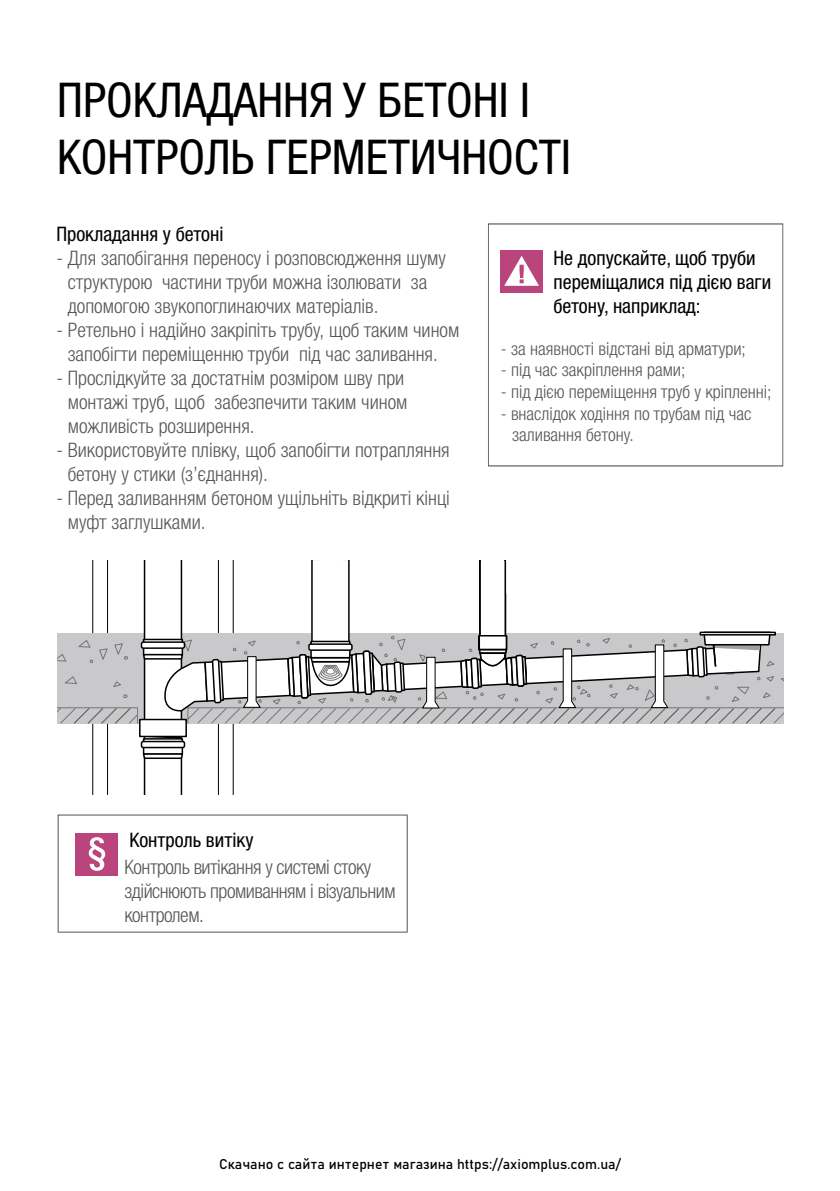
<style>
.page{position:relative;width:840px;height:1191px;background:#fff}
.page>*{position:absolute;margin:0;border:0;box-sizing:border-box;transform-origin:0 0}
.t1{font:condensed 48px/57.6px "Helvetica Neue LTW1 G";color:#000}
.t2{font:300 condensed 20px/24px "Helvetica Neue LTW1 G";color:#575756}
.t3{font:condensed 20px/24px "Helvetica Neue LTW1 G";color:#000}
.t4{font:300 condensed 20px/24px "Helvetica Neue LTW1 G";letter-spacing:-.025em;color:#575756}
.t5{font:300 condensed 18px/21.6px "Helvetica Neue LTW1 G";color:#575756}
.t6{font:14px "Bahnschrift";color:#000}
</style>
<div class="page">
<svg style="left:57px;top:561px;width:726px;height:234px"></svg>
<svg style="left:58px;top:814px;width:349px;height:118px"></svg>
<svg style="left:488px;top:223px;width:294px;height:243px"></svg>
<h1 class="t1" style="left:57px;top:71px;width:515px">ПРОКЛАДАННЯ У БЕТОНІ І<br>КОНТРОЛЬ ГЕРМЕТИЧНОСТІ</h1>
<p class="t3" style="left:56px;top:221px;width:168px">Прокладання у бетоні</p>
<p class="t2" style="left:68px;top:246px;width:379px;text-indent:-11px">- Для запобігання переносу і розповсюдження шуму структурою частини труби можна ізолювати за допомогою звукопоглинаючих матеріалів.</p>
<p class="t2" style="left:56px;top:318px;width:404px;text-align:center">- Ретельно і надійно закріпіть трубу, щоб таким чином запобігти переміщенню труби під час заливання.</p>
<p class="t2" style="left:68px;top:366px;width:341px;text-indent:-11px">- Прослідкуйте за достатнім розміром шву при монтажі труб, щоб забезпечити таким чином можливість розширення.</p>
<p class="t2" style="left:68px;top:438px;width:383px;text-indent:-11px">- Використовуйте плівку, щоб запобігти потрапляння бетону у стики (з’єднання).</p>
<p class="t2" style="left:68px;top:486px;width:383px;text-indent:-11px">- Перед заливанням бетоном ущільніть відкриті кінці муфт заглушками.</p>
<p class="t3" style="left:553px;top:246px;width:219px">Не допускайте, щоб труби переміщалися під дією ваги бетону, наприклад:</p>
<p class="t5" style="left:500px;top:338px;width:246px">- за наявності відстані від арматури;</p>
<p class="t5" style="left:500px;top:359px;width:186px">- під час закріплення рами;</p>
<p class="t5" style="left:500px;top:381px;width:272px">- під дією переміщення труб у кріпленні;</p>
<p class="t5" style="left:512px;top:403px;width:241px;text-indent:-11px">- внаслідок ходіння по трубам під час заливання бетону.</p>
<p class="t3" style="left:129px;top:828px;width:125px">Контроль витіку</p>
<p class="t4" style="left:124px;top:854px;width:272px">Контроль витікання у системі стоку здійснюють промиванням і візуальним контролем.</p>
<p class="t6" style="left:219px;top:1155px;width:403px">Скачано с сайта интернет магазина https://axiomplus.com.ua/</p>
</div>
